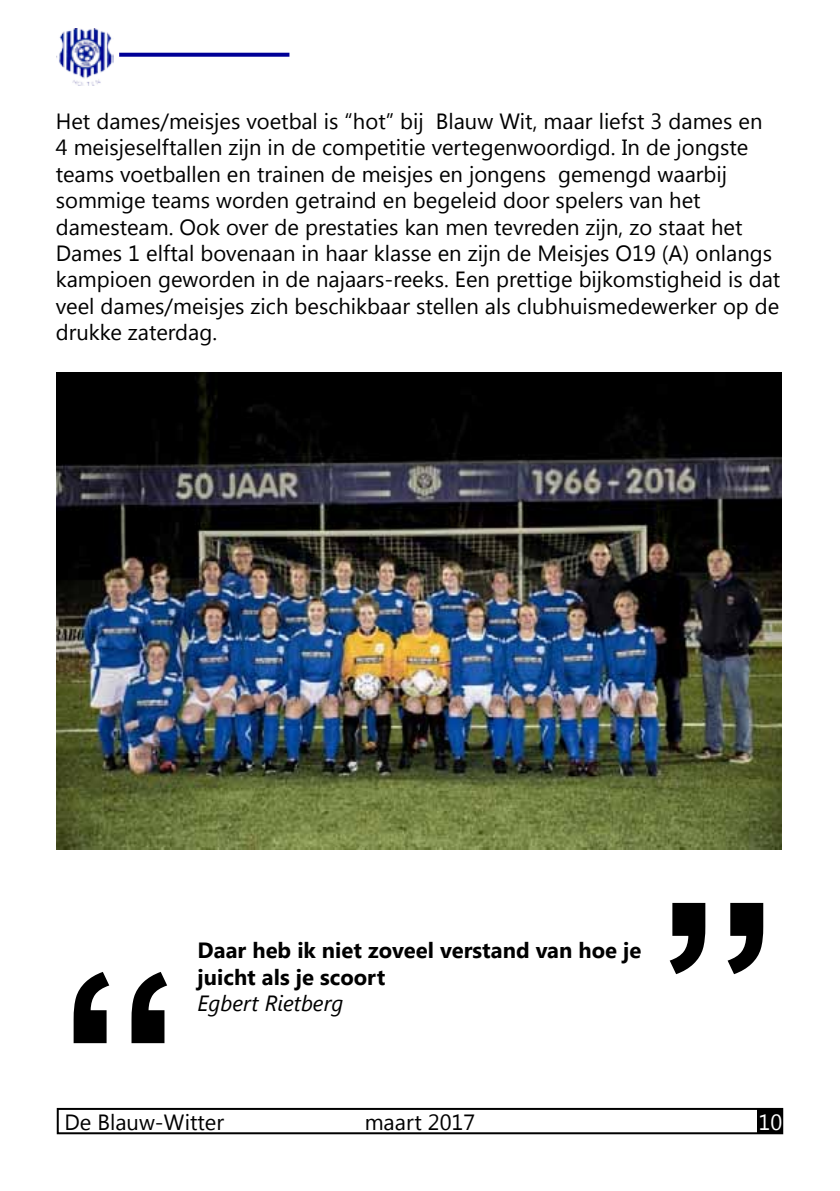
<style>
.page{position:relative;width:840px;height:1191px;background:#fff}
.page>*{position:absolute;margin:0;border:0;box-sizing:border-box;transform-origin:0 0}
.t1{font:700 240px "Arial";color:#000}
.t2{font:22px/26.4px "Segoe UI";color:#000}
.t3{font:700 22px/26.4px "Segoe UI";color:#000}
.t4{font:italic 22px "Segoe UI";color:#000}
.t5{font:22px "Segoe UI";color:#fff}
</style>
<div class="page">
<div style="left:57px;top:1108px;width:725px;height:26px;border:2px solid #000"></div>
<div style="left:757px;top:1108px;width:25px;height:25px;background:#000"></div>
<img style="left:57px;top:28px;width:56px;height:57px">
<svg style="left:119px;top:53px;width:170px;height:4px"></svg>
<img style="left:57px;top:373px;width:723px;height:476px">
<p class="t2" style="left:56px;top:107px;width:725px">Het dames/meisjes voetbal is “hot” bij Blauw Wit, maar liefst 3 dames en<br>4 meisjeselftallen zijn in de competitie vertegenwoordigd. In de jongste teams voetballen en trainen de meisjes en jongens gemengd waarbij sommige teams worden getraind en begeleid door spelers van het damesteam. Ook over de prestaties kan men tevreden zijn, zo staat het Dames 1 elftal bovenaan in haar klasse en zijn de Meisjes O19 (A) onlangs kampioen geworden in de najaars-reeks. Een prettige bijkomstigheid is dat veel dames/meisjes zich beschikbaar stellen als clubhuismedewerker op de drukke zaterdag.</p>
<h1 class="t1" style="left:56px;top:903px;width:126px">‘‘</h1>
<p class="t3" style="left:197px;top:936px;width:445px">Daar heb ik niet zoveel verstand van hoe je juicht als je scoort</p>
<p class="t4" style="left:197px;top:988px;width:147px">Egbert Rietberg</p>
<h1 class="t1" style="left:780px;top:1043px;width:126px;rotate:-180deg">‘‘</h1>
<p class="t2" style="left:64px;top:1108px;width:161px">De Blauw-Witter</p>
<p class="t2" style="left:364px;top:1108px;width:112px">maart 2017</p>
<p class="t5" style="left:758px;top:1107px;width:25px">10</p>
</div>
